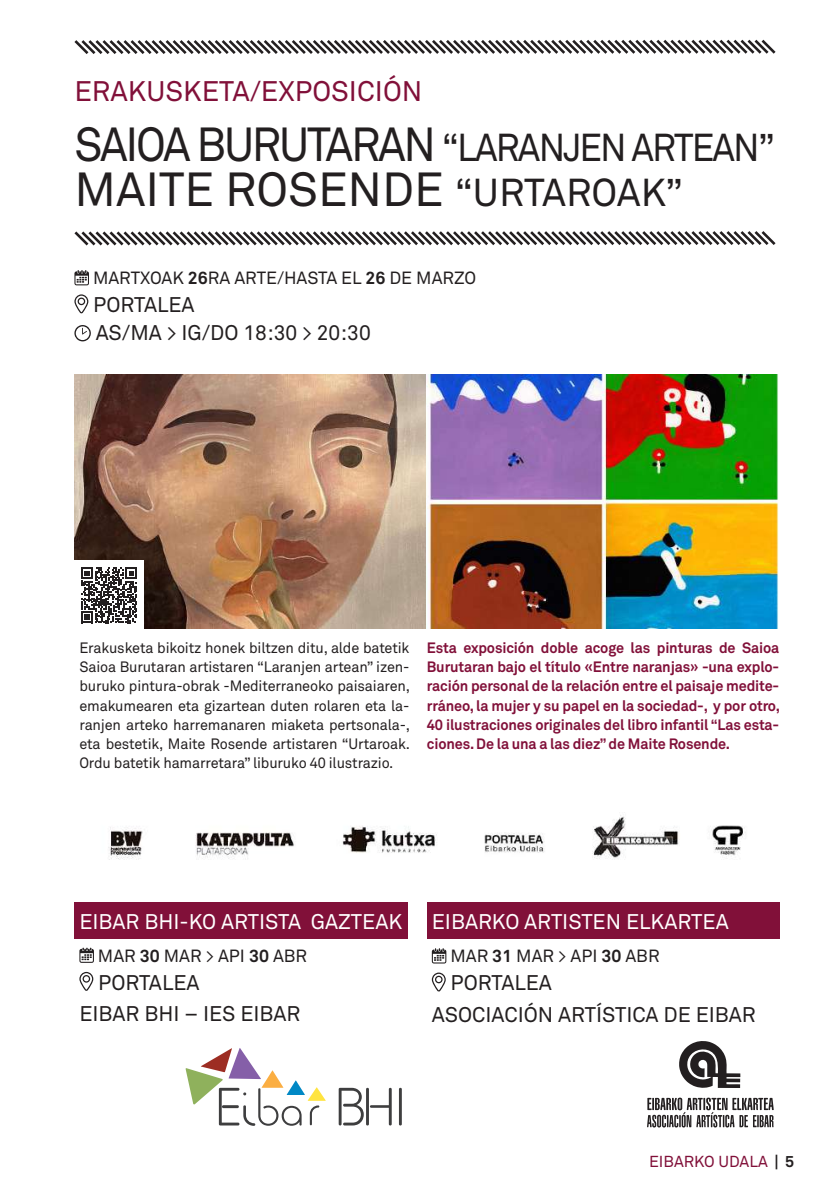
<style>
.page{position:relative;width:819px;height:1191px;background:#fff}
.page>*{position:absolute;margin:0;border:0;box-sizing:border-box;transform-origin:0 0}
.t1{font:47.25px "Akkurat Pro";color:#231f20}
.t2{font:38.5px "Akkurat Pro";letter-spacing:-.05em;color:#231f20;scale:.94 1}
.t3{font:28px "Akkurat Pro";color:#811039}
.t4{font:21px/31.5px "Akkurat Pro";color:#231f20}
.t5{font:21px "Akkurat Pro";color:#fff}
.t6{font:17.5px "Akkurat Pro";color:#231f20}
.t7{font:15.75px "Akkurat Pro";color:#811039}
.t8{font:14.88px/19.2px "Akkurat Pro";letter-spacing:-.01em;color:#231f20;text-align:justify}
.t9{font:700 14.88px/19.2px "Akkurat Pro";letter-spacing:-.01em;color:#811039;text-align:justify}
.s1{font-size:47.25px}
.s2{font-size:38.5px}
.s3{font-weight:700}
.s4{font-weight:700;color:#231f20}
</style>
<div class="page">
<div style="left:74px;top:902px;width:334px;height:36px;background:#811039"></div>
<svg style="left:79px;top:947px;width:15px;height:15px"></svg>
<svg style="left:79px;top:972px;width:14px;height:19px"></svg>
<div style="left:427px;top:902px;width:352px;height:36px;background:#811039"></div>
<svg style="left:432px;top:948px;width:14px;height:15px"></svg>
<svg style="left:431px;top:972px;width:15px;height:19px"></svg>
<svg style="left:74px;top:270px;width:15px;height:15px"></svg>
<svg style="left:74px;top:294px;width:14px;height:20px"></svg>
<svg style="left:74px;top:325px;width:17px;height:16px"></svg>
<svg style="left:74px;top:39px;width:702px;height:15px"></svg>
<svg style="left:74px;top:231px;width:702px;height:15px"></svg>
<svg style="left:679px;top:1041px;width:61px;height:47px"></svg>
<svg style="left:647px;top:1097px;width:126px;height:30px"></svg>
<svg style="left:399px;top:1087px;width:3px;height:38px"></svg>
<svg style="left:338px;top:1087px;width:53px;height:38px"></svg>
<svg style="left:185px;top:1048px;width:141px;height:77px"></svg>
<img style="left:108px;top:815px;width:638px;height:45px">
<img style="left:74px;top:375px;width:705px;height:254px">
<div style="left:74px;top:560px;width:70px;height:70px;background:#fff"></div>
<svg style="left:81px;top:567px;width:56px;height:56px"></svg>
<h3 class="t3" style="left:74px;top:75px;width:349px">ERAKUSKETA/EXPOSICIÓN</h3>
<h2 class="t2" style="left:74px;top:125px;width:746px"><span class="s1">SAIOA BURUTARAN</span> “LARANJEN ARTEAN”</h2>
<h1 class="t1" style="left:74px;top:162px;width:610px">MAITE ROSENDE <span class="s2">“URTAROAK”</span></h1>
<p class="t6" style="left:93px;top:268px;width:385px">MARTXOAK <span class="s3">26</span>RA ARTE/HASTA EL <span class="s3">26</span> DE MARZO</p>
<h3 class="t4" style="left:93px;top:291px;width:279px;line-height:28px">PORTALEA<br>AS/MA &gt; IG/DO 18:30 &gt; 20:30</h3>
<p class="t8" style="left:79px;top:638px;width:332px">Erakusketa bikoitz honek biltzen ditu, alde batetik Saioa Burutaran artistaren “Laranjen artean” izen&shy;buruko pintura-obrak -Mediterraneoko paisaiaren, emakumearen eta gizartean duten rolaren eta la&shy;ranjen arteko harremanaren miaketa pertsonala-, eta bestetik, Maite Rosende artistaren “Urtaroak.<br>Ordu batetik hamarretara” liburuko 40 ilustrazio.</p>
<p class="t9" style="left:427px;top:638px;width:354px">Esta exposición doble acoge las pinturas de Saioa Burutaran bajo el título «Entre naranjas» -una explo&shy;ración personal de la relación entre el paisaje medite&shy;rráneo, la mujer y su papel en la sociedad-, y por otro, 40 ilustraciones originales del libro infantil “Las esta&shy;ciones. De la una a las diez” de Maite Rosende.</p>
<h3 class="t5" style="left:79px;top:909px;width:324px">EIBAR BHI-KO ARTISTA GAZTEAK</h3>
<p class="t6" style="left:98px;top:945px;width:211px">MAR <span class="s3">30</span> MAR &gt; API <span class="s3">30</span> ABR</p>
<h3 class="t4" style="left:79px;top:967px;width:222px;text-indent:19px">PORTALEA<br>EIBAR BHI – IES EIBAR</h3>
<h3 class="t5" style="left:432px;top:909px;width:298px">EIBARKO ARTISTEN ELKARTEA</h3>
<p class="t6" style="left:450px;top:946px;width:211px">MAR <span class="s3">31</span> MAR &gt; API <span class="s3">30</span> ABR</p>
<h3 class="t4" style="left:432px;top:967px;width:325px;text-indent:19px">PORTALEA<br>ASOCIACIÓN ARTÍSTICA DE EIBAR</h3>
<p class="t7" style="left:649px;top:1152px;width:146px">EIBARKO UDALA <span class="s4">| 5</span></p>
</div>
